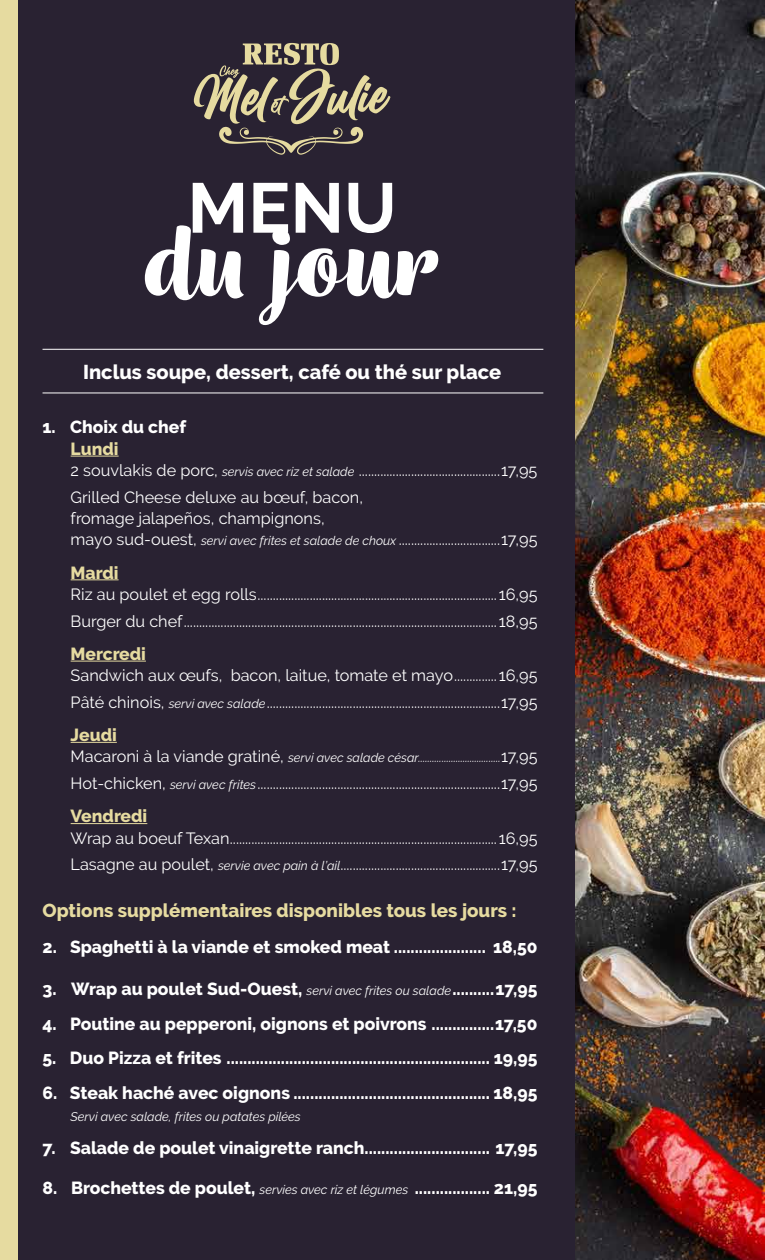
<style>
.page{position:relative;width:765px;height:1260px;background:#292232}
.page>*{position:absolute;margin:0;border:0;box-sizing:border-box;transform-origin:0 0}
.t1{font:700 112.88px "Wreath";color:#fff}
.t2{font:700 70.25px "Raleway";color:#fff}
.t3{font:800 20px "Raleway";color:#fff}
.t4{font:800 18.75px "Raleway";color:#e6dba0}
.t5{font:800 17.5px "Raleway";color:#fff}
.t6{font:800 17.5px "Raleway";color:#e6dba0}
.t7{font:16.25px/26.9px "Raleway";color:#fff}
.t8{font:italic 12.5px "Raleway";color:#fff}
.s1{font-style:italic;font-size:12.5px}
.s2{font-style:normal;font-size:16.25px}
.s3{font-weight:400;font-style:italic;font-size:12.5px}
</style>
<div class="page">
<div style="left:0;top:0;width:17px;height:1260px;background:#e6dba0"></div>
<hr style="left:71px;top:456px;width:48px;height:1px;background:#e6dba0">
<hr style="left:71px;top:579px;width:48px;height:1px;background:#e6dba0">
<hr style="left:71px;top:661px;width:75px;height:1px;background:#e6dba0">
<hr style="left:71px;top:742px;width:46px;height:1px;background:#e6dba0">
<hr style="left:71px;top:823px;width:76px;height:1px;background:#e6dba0">
<svg style="left:194px;top:43px;width:196px;height:112px"></svg>
<img style="left:575px;top:0;width:190px;height:1260px">
<hr style="left:43px;top:349px;width:500px;height:1px;background:#fff">
<hr style="left:43px;top:393px;width:500px;height:1px;background:#fff">
<h2 class="t2" style="left:188px;top:168px;width:211px">MENU</h2>
<h1 class="t1" style="left:145px;top:193px;width:296px">du jour</h1>
<p class="t3" style="left:83px;top:360px;width:420px">Inclus soupe, dessert, café ou thé sur place</p>
<p class="t5" style="left:43px;top:417px;width:145px">1. Choix du chef</p>
<p class="t6" style="left:71px;top:439px;width:49px">Lundi</p>
<p class="t7" style="left:71px;top:457px;width:468px">2 souvlakis de porc, <span class="s1">servis avec riz et salade</span> ..............................................17,95<br>Grilled Cheese deluxe au bœuf, bacon,</p>
<p class="t7" style="left:71px;top:508px;width:468px;line-height:21.2px">fromage jalapeños, champignons,<br>mayo sud-ouest, <span class="s1">servi avec frites et salade de choux</span> .................................17,95</p>
<p class="t6" style="left:71px;top:562px;width:49px">Mardi</p>
<p class="t7" style="left:71px;top:581px;width:468px">Riz au poulet et egg rolls..............................................................................16,95<br>Burger du chef...................................................................................................... 18,95</p>
<p class="t6" style="left:71px;top:644px;width:77px">Mercredi</p>
<p class="t7" style="left:71px;top:662px;width:468px">Sandwich aux œufs, bacon, laitue, tomate et mayo..............16,95<br>Pâté chinois, <span class="s1">servi avec salade</span>............................................................................17,95</p>
<p class="t6" style="left:71px;top:725px;width:48px">Jeudi</p>
<p class="t8" style="left:71px;top:751px;width:468px"><span class="s2">Macaroni à la viande gratiné,</span> servi avec salade césar...................................<span class="s2">17,95</span></p>
<p class="t7" style="left:71px;top:770px;width:468px">Hot-chicken, <span class="s1">servi avec frites</span> ...............................................................................17,95</p>
<p class="t6" style="left:71px;top:806px;width:78px">Vendredi</p>
<p class="t7" style="left:71px;top:824px;width:468px">Wrap au boeuf Texan.......................................................................................16,95<br>Lasagne au poulet, <span class="s1">servie avec pain à l’ail</span>....................................................17,95</p>
<p class="t4" style="left:43px;top:899px;width:476px">Options supplémentaires disponibles tous les jours :</p>
<p class="t5" style="left:43px;top:937px;width:496px">2. Spaghetti à la viande et smoked meat ...................... 18,50</p>
<p class="t5" style="left:43px;top:979px;width:497px">3. Wrap au poulet Sud-Ouest, <span class="s3">servi avec frites ou salade</span>..........17,95</p>
<p class="t5" style="left:43px;top:1013px;width:496px">4. Poutine au pepperoni, oignons et poivrons ...............17,50</p>
<p class="t5" style="left:43px;top:1048px;width:496px">5. Duo Pizza et frites ............................................................... 19,95</p>
<p class="t5" style="left:42px;top:1083px;width:496px">6. Steak haché avec oignons ............................................... 18,95</p>
<p class="t8" style="left:71px;top:1109px;width:232px">Servi avec salade, frites ou patates pilées</p>
<p class="t5" style="left:43px;top:1138px;width:496px">7. Salade de poulet vinaigrette ranch.............................. 17,95</p>
<p class="t5" style="left:43px;top:1178px;width:497px">8. Brochettes de poulet, <span class="s3">servies avec riz et légumes</span> .................. 21,95</p>
</div>
